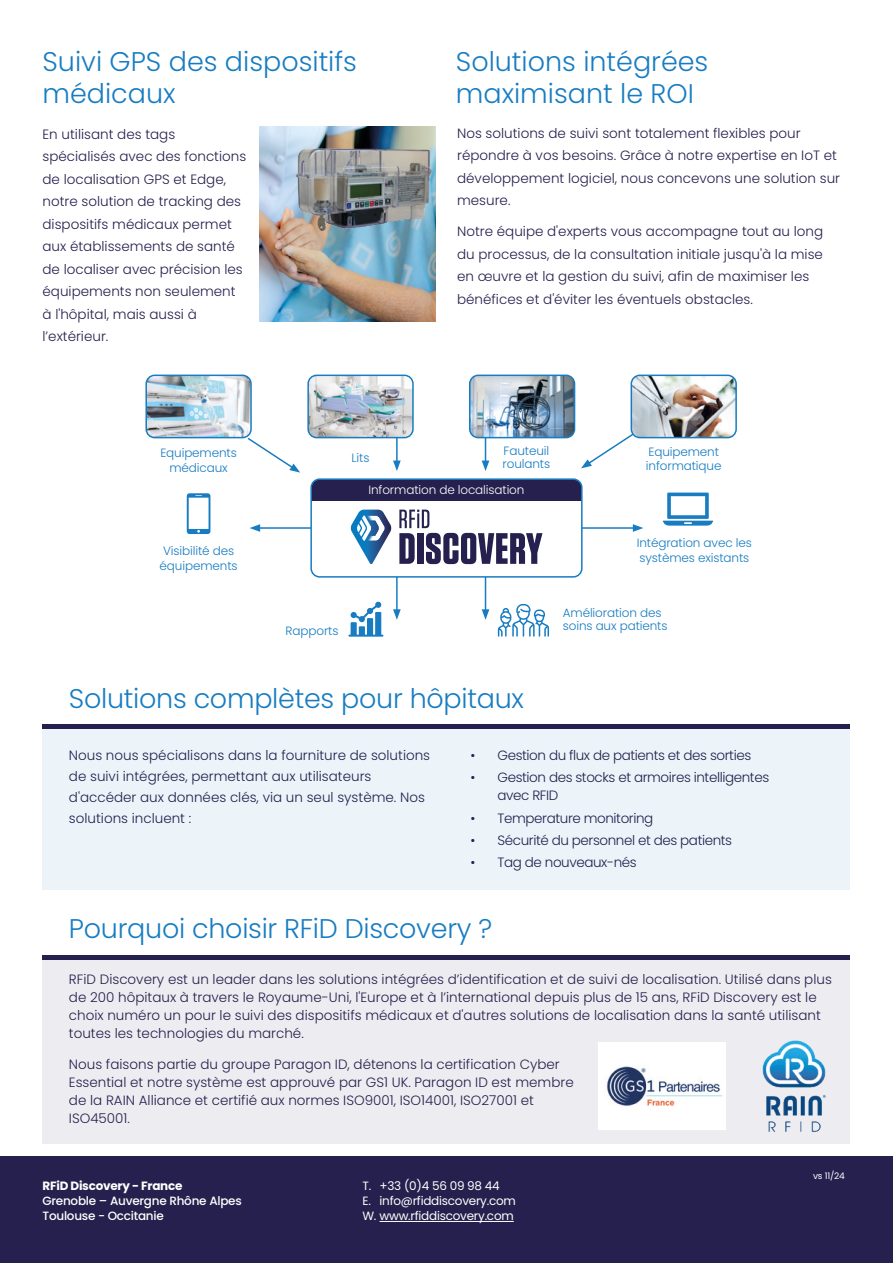
<style>
.page{position:relative;width:893px;height:1263px;background:#fff}
.page>*{position:absolute;margin:0;border:0;box-sizing:border-box;transform-origin:0 0}
.Titre2{font:300 27px/32.4px "Poppins";color:#177cc1}
.Texte{font:300 27px "Poppins";letter-spacing:-.01em;color:#177cc1}
.Texte-2{font:300 13.5px/22.5px "Poppins";color:#25204d}
.Texte-3{font:300 13.5px/18px "Poppins";letter-spacing:-.03em;color:#25204d}
.Texte-4{font:300 12px/15px "Poppins";letter-spacing:-.01em;color:#177cc1}
.Texte-5{font:12px "Poppins";letter-spacing:-.02em;color:#fff}
.Texte-6{font:500 12px "Poppins";letter-spacing:-.02em;color:#fff}
.Texte-7{font:300 12px "Poppins";letter-spacing:-.01em;color:#fff}
.Texte-8{font:700 12px "Poppins";letter-spacing:-.02em;color:#fff}
.Texte-9{font:9px "Poppins";color:#fff}
</style>
<div class="page">
<hr style="left:396px;top:432px;width:2px;height:31px;background:#177cc1">
<svg style="left:393px;top:460px;width:8px;height:11px"></svg>
<hr style="left:485px;top:576px;width:1px;height:36px;background:#177cc1">
<svg style="left:482px;top:609px;width:7px;height:11px"></svg>
<hr style="left:396px;top:576px;width:2px;height:36px;background:#177cc1">
<svg style="left:393px;top:609px;width:8px;height:11px"></svg>
<hr style="left:485px;top:432px;width:1px;height:31px;background:#177cc1">
<svg style="left:482px;top:460px;width:7px;height:11px"></svg>
<div style="left:43px;top:956px;width:807px;height:188px;background:#ededf1"></div>
<div style="left:43px;top:724px;width:807px;height:166px;background:#ecf4fa"></div>
<hr style="left:43px;top:956px;width:807px;height:4px;background:#25204d">
<div style="left:43px;top:724px;width:807px;height:5px;background:#25204d"></div>
<div style="left:0;top:1157px;width:893px;height:106px;background:#25204d"></div>
<div style="left:311px;top:479px;width:271px;height:22px;background:#25204d"></div>
<div style="left:310px;top:478px;width:273px;height:100px;border:2px solid #177cc1;border-radius:9px"></div>
<svg style="left:399px;top:510px;width:143px;height:54px"></svg>
<svg style="left:350px;top:510px;width:42px;height:54px"></svg>
<svg style="left:348px;top:602px;width:35px;height:35px"></svg>
<svg style="left:498px;top:604px;width:51px;height:33px"></svg>
<svg style="left:187px;top:493px;width:23px;height:41px"></svg>
<svg style="left:663px;top:493px;width:50px;height:33px"></svg>
<img style="left:148px;top:375px;width:103px;height:63px">
<div style="left:145px;top:375px;width:107px;height:63px;border:2px solid #177cc1;border-radius:9px"></div>
<img style="left:308px;top:375px;width:105px;height:63px">
<div style="left:307px;top:375px;width:107px;height:63px;border:2px solid #177cc1;border-radius:9px"></div>
<img style="left:470px;top:375px;width:105px;height:63px">
<div style="left:469px;top:375px;width:106px;height:63px;border:2px solid #177cc1;border-radius:9px"></div>
<img style="left:631px;top:375px;width:105px;height:63px">
<div style="left:631px;top:375px;width:106px;height:63px;border:2px solid #177cc1;border-radius:9px"></div>
<svg style="left:246px;top:436px;width:54px;height:37px"></svg>
<svg style="left:581px;top:432px;width:54px;height:36px"></svg>
<hr style="left:582px;top:527px;width:53px;height:2px;background:#177cc1">
<svg style="left:633px;top:524px;width:10px;height:8px"></svg>
<hr style="left:258px;top:527px;width:53px;height:2px;background:#177cc1">
<svg style="left:250px;top:524px;width:10px;height:8px"></svg>
<img style="left:259px;top:127px;width:177px;height:194px">
<img style="left:289px;top:142px;width:147px;height:95px">
<hr style="left:379px;top:1221px;width:135px;height:1px;background:#fff">
<img style="left:599px;top:1042px;width:126px;height:87px">
<img style="left:762px;top:1040px;width:65px;height:92px">
<p class="Titre2" style="left:43px;top:45px;width:316px">Suivi GPS des dispositifs médicaux</p>
<p class="Texte-2" style="left:43px;top:123px;width:205px">En utilisant des tags spécialisés avec des fonctions de localisation GPS et Edge, notre solution de tracking des dispositifs médicaux permet aux établissements de santé de localiser avec précision les équipements non seulement à l'hôpital, mais aussi à l’extérieur.</p>
<p class="Texte-4" style="left:160px;top:445px;width:78px;text-align:center">Equipements médicaux</p>
<p class="Texte-4" style="left:352px;top:450px;width:19px">Lits</p>
<p class="Titre2" style="left:456px;top:45px;width:254px">Solutions intégrées maximisant le ROI</p>
<p class="Texte-2" style="left:457px;top:122px;width:384px">Nos solutions de suivi sont totalement flexibles pour répondre à vos besoins. Grâce à notre expertise en IoT et développement logiciel, nous concevons une solution sur mesure.</p>
<p class="Texte-2" style="left:457px;top:220px;width:368px">Notre équipe d'experts vous accompagne tout au long du processus, de la consultation initiale jusqu'à la mise en œuvre et la gestion du suivi, afin de maximiser les bénéfices et d'éviter les éventuels obstacles.</p>
<p class="Texte-4" style="left:504px;top:443px;width:47px">Fauteuil</p>
<p class="Texte-4" style="left:503px;top:457px;width:49px">roulants</p>
<p class="Texte-4" style="left:646px;top:445px;width:77px;line-height:13.5px">Equipement informatique</p>
<p class="Texte-7" style="left:368px;top:483px;width:157px">Information de localisation</p>
<p class="Texte-4" style="left:160px;top:543px;width:79px">Visibilité des équipements</p>
<p class="Texte-4" style="left:637px;top:535px;width:117px">Intégration avec les systèmes existants</p>
<p class="Texte-4" style="left:286px;top:623px;width:54px">Rapports</p>
<p class="Texte" style="left:69px;top:683px;width:457px">Solutions complètes pour hôpitaux</p>
<p class="Texte-4" style="left:563px;top:606px;width:106px;line-height:13.5px">Amélioration des soins aux patients</p>
<p class="Texte-2" style="left:69px;top:745px;width:363px;line-height:21px">Nous nous spécialisons dans la fourniture de solutions de suivi intégrées, permettant aux utilisateurs d'accéder aux données clés, via un seul système. Nos solutions incluent :</p>
<p class="Texte-3" style="left:471px;top:746px;width:282px">• Gestion du flux de patients et des sorties</p>
<p class="Texte-3" style="left:498px;top:769px;width:273px;text-indent:-27px">• Gestion des stocks et armoires intelligentes avec RFID</p>
<p class="Texte-3" style="left:471px;top:809px;width:184px">• Temperature monitoring</p>
<p class="Texte-3" style="left:471px;top:831px;width:263px">• Sécurité du personnel et des patients</p>
<p class="Texte-3" style="left:471px;top:853px;width:168px">• Tag de nouveaux-nés</p>
<p class="Texte" style="left:69px;top:913px;width:425px">Pourquoi choisir RFiD Discovery ?</p>
<p class="Texte-2" style="left:69px;top:970px;width:764px;line-height:18px">RFiD Discovery est un leader dans les solutions intégrées d’identification et de suivi de localisation. Utilisé dans plus de 200 hôpitaux à travers le Royaume-Uni, l'Europe et à l’international depuis plus de 15 ans, RFiD Discovery est le choix numéro un pour le suivi des dispositifs médicaux et d'autres solutions de localisation dans la santé utilisant toutes les technologies du marché.</p>
<p class="Texte-2" style="left:69px;top:1055px;width:506px;line-height:18px">Nous faisons partie du groupe Paragon ID, détenons la certification Cyber Essential et notre système est approuvé par GS1 UK. Paragon ID est membre de la RAIN Alliance et certifié aux normes ISO9001, ISO14001, ISO27001 et ISO45001.</p>
<p class="Texte-8" style="left:43px;top:1179px;width:142px">RFiD Discovery - France</p>
<p class="Texte-6" style="left:43px;top:1194px;width:201px">Grenoble – Auvergne Rhône Alpes</p>
<p class="Texte-6" style="left:43px;top:1209px;width:123px">Toulouse - Occitanie</p>
<p class="Texte-5" style="left:362px;top:1179px;width:139px">T. +33 (0)4 56 09 98 44</p>
<p class="Texte-5" style="left:362px;top:1194px;width:155px">E. info@rfiddiscovery.com</p>
<p class="Texte-5" style="left:362px;top:1209px;width:153px">W. www.rfiddiscovery.com</p>
<p class="Texte-9" style="left:813px;top:1170px;width:33px">vs 11/24</p>
</div>
